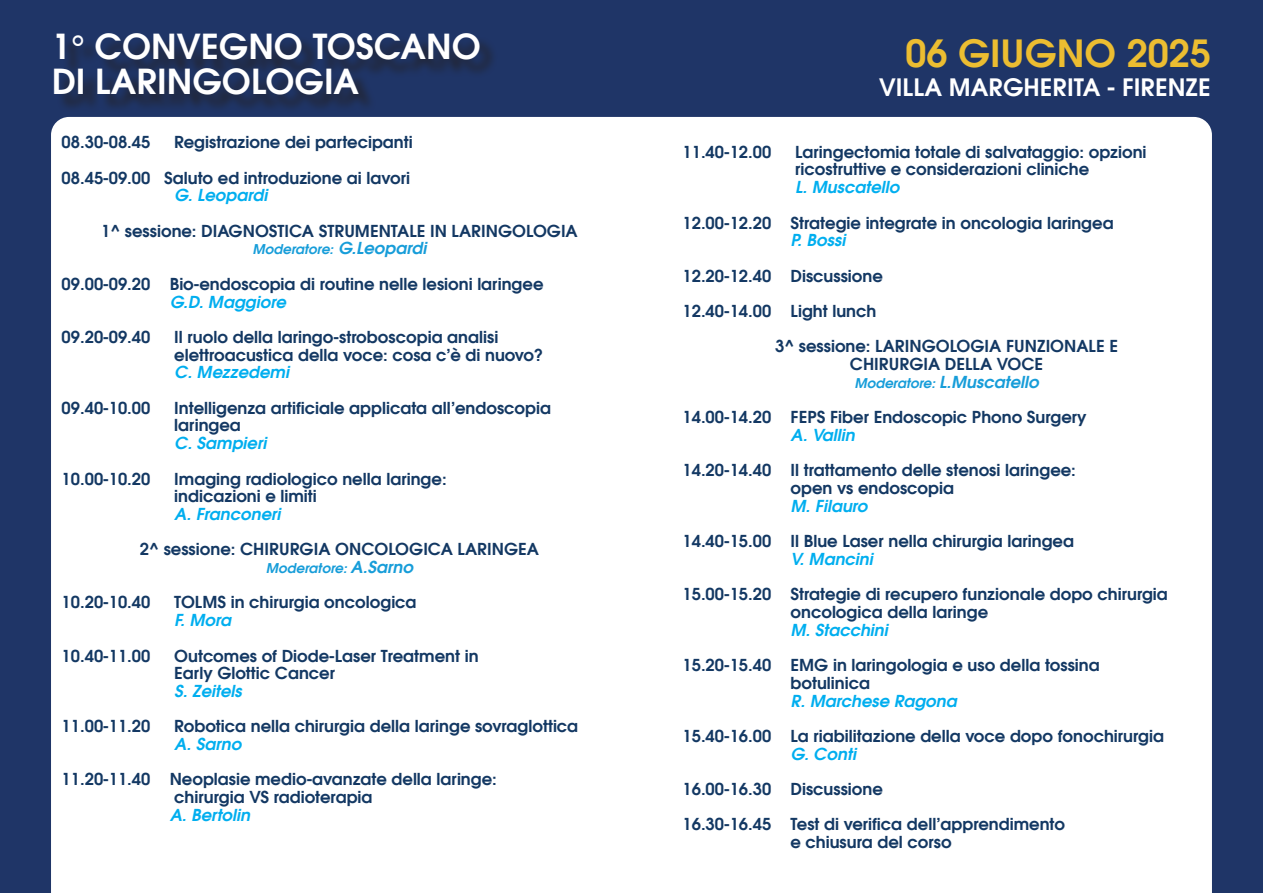
<style>
.page{position:relative;width:1263px;height:893px;background:#1f3567}
.page>*{position:absolute;margin:0;border:0;box-sizing:border-box;transform-origin:0 0}
.t1{font:700 37.5px "Evolventa";color:#ecbd31}
.t2{font:700 34.5px/34.5px "Evolventa";color:#fff}
.t3{font:700 24px "Evolventa";color:#fff}
.t4{font:700 16.5px/17.7px "Evolventa";color:#133863}
.t5{font:italic 700 16.5px "Evolventa";color:#00aeef}
.t6{font:italic 700 13.5px "Evolventa";color:#179dd9}
.s1{font-size:16.5px}
.s2{font-style:italic;color:#00aeef}
.s3{font-style:italic;font-size:13.5px;color:#179dd9}
.s4{font-style:italic;color:#179dd9}
</style>
<div class="page">
<div style="left:51px;top:117px;width:1161px;height:776px;background:#fff"></div>
<div style="left:57px;top:36px;width:441px;height:77px;background:#231f20;opacity:.75"></div>
<p class="t2" style="left:52px;top:29px;width:431px">1° CONVEGNO TOSCANO<br>DI LARINGOLOGIA</p>
<p class="t1" style="left:905px;top:30px;width:307px">06 GIUGNO 2025</p>
<p class="t3" style="left:879px;top:72px;width:333px">VILLA MARGHERITA - FIRENZE</p>
<p class="t4" style="left:62px;top:133px;width:90px">08.30-08.45</p>
<p class="t4" style="left:174px;top:133px;width:240px">Registrazione dei partecipanti</p>
<p class="t4" style="left:62px;top:169px;width:350px">08.45-09.00 Saluto ed introduzione ai lavori</p>
<p class="t5" style="left:174px;top:185px;width:95px">G. Leopardi</p>
<p class="t4" style="left:101px;top:222px;width:478px">1^ sessione: DIAGNOSTICA STRUMENTALE IN LARINGOLOGIA</p>
<p class="t6" style="left:252px;top:241px;width:176px">Moderatore: <span class="s1">G.Leopardi</span></p>
<p class="t4" style="left:62px;top:275px;width:483px">09.00-09.20 Bio-endoscopia di routine nelle lesioni laringee</p>
<p class="t5" style="left:170px;top:291px;width:118px">G.D. Maggiore</p>
<p class="t4" style="left:62px;top:328px;width:90px">09.20-09.40</p>
<p class="t4" style="left:174px;top:328px;width:370px">Il ruolo della laringo-stroboscopia analisi elettroacustica della voce: cosa c’è di nuovo?</p>
<p class="t5" style="left:174px;top:362px;width:116px">C. Mezzedemi</p>
<p class="t4" style="left:62px;top:399px;width:90px">09.40-10.00</p>
<p class="t4" style="left:174px;top:399px;width:378px">Intelligenza artificiale applicata all’endoscopia laringea</p>
<p class="t5" style="left:174px;top:433px;width:94px">C. Sampieri</p>
<p class="t4" style="left:62px;top:469px;width:90px">10.00-10.20</p>
<p class="t4" style="left:174px;top:469px;width:274px">Imaging radiologico nella laringe: indicazioni e limiti</p>
<p class="t5" style="left:174px;top:503px;width:108px">A. Franconeri</p>
<p class="t4" style="left:140px;top:540px;width:401px">2^ sessione: CHIRURGIA ONCOLOGICA LARINGEA</p>
<p class="t6" style="left:266px;top:559px;width:149px">Moderatore: <span class="s1">A.Sarno</span></p>
<p class="t4" style="left:62px;top:593px;width:90px">10.20-10.40</p>
<p class="t4" style="left:174px;top:593px;width:244px">TOLMS in chirurgia oncologica</p>
<p class="t5" style="left:174px;top:610px;width:58px">F. Mora</p>
<p class="t4" style="left:62px;top:646px;width:90px">10.40-11.00</p>
<p class="t4" style="left:174px;top:646px;width:306px">Outcomes of Diode-Laser Treatment in<br>Early Glottic Cancer</p>
<p class="t5" style="left:174px;top:680px;width:69px">S. Zeitels</p>
<p class="t4" style="left:62px;top:717px;width:90px">11.00-11.20</p>
<p class="t4" style="left:174px;top:717px;width:405px">Robotica nella chirurgia della laringe sovraglottica</p>
<p class="t5" style="left:174px;top:733px;width:69px">A. Sarno</p>
<p class="t4" style="left:174px;top:770px;width:324px;text-indent:-113px">11.20-11.40 Neoplasie medio-avanzate della laringe: chirurgia VS radioterapia</p>
<p class="t5" style="left:170px;top:804px;width:82px">A. Bertolin</p>
<p class="t4" style="left:682px;top:143px;width:90px">11.40-12.00</p>
<p class="t4" style="left:795px;top:143px;width:353px">Laringectomia totale di salvataggio: opzioni ricostruttive e considerazioni cliniche</p>
<p class="t4" style="left:682px;top:169px;width:433px;line-height:35.4px;text-indent:113px"><span class="s2">L. Muscatello<br></span>12.00-12.20 Strategie integrate in oncologia laringea</p>
<p class="t5" style="left:790px;top:230px;width:56px">P. Bossi</p>
<p class="t4" style="left:682px;top:267px;width:202px">12.20-12.40 Discussione</p>
<p class="t4" style="left:682px;top:302px;width:195px">12.40-14.00 Light lunch</p>
<p class="t4" style="left:775px;top:337px;width:344px;text-align:center">3^ sessione: LARINGOLOGIA FUNZIONALE E<br>CHIRURGIA DELLA VOCE<br><span class="s3">Moderatore:</span> <span class="s4">L.Muscatello</span></p>
<p class="t4" style="left:682px;top:408px;width:406px">14.00-14.20 FEPS Fiber Endoscopic Phono Surgery</p>
<p class="t5" style="left:790px;top:424px;width:66px">A. Vallin</p>
<p class="t4" style="left:790px;top:461px;width:287px;text-indent:-108px">14.20-14.40 Il trattamento delle stenosi laringee: open vs endoscopia</p>
<p class="t5" style="left:790px;top:495px;width:79px">M. Filauro</p>
<p class="t4" style="left:682px;top:532px;width:393px">14.40-15.00 Il Blue Laser nella chirurgia laringea</p>
<p class="t5" style="left:790px;top:548px;width:84px">V. Mancini</p>
<p class="t4" style="left:790px;top:585px;width:379px;text-indent:-108px">15.00-15.20 Strategie di recupero funzionale dopo chirurgia oncologica della laringe</p>
<p class="t5" style="left:790px;top:619px;width:99px">M. Stacchini</p>
<p class="t4" style="left:790px;top:656px;width:311px;text-indent:-108px">15.20-15.40 EMG in laringologia e uso della tossina botulinica</p>
<p class="t5" style="left:790px;top:690px;width:168px">R. Marchese Ragona</p>
<p class="t4" style="left:682px;top:727px;width:483px">15.40-16.00 La riabilitazione della voce dopo fonochirurgia</p>
<p class="t5" style="left:790px;top:743px;width:67px">G. Conti</p>
<p class="t4" style="left:682px;top:780px;width:202px">16.00-16.30 Discussione</p>
<p class="t4" style="left:682px;top:815px;width:384px;text-align:center">16.30-16.45 Test di verifica dell’apprendimento e chiusura del corso</p>
</div>
